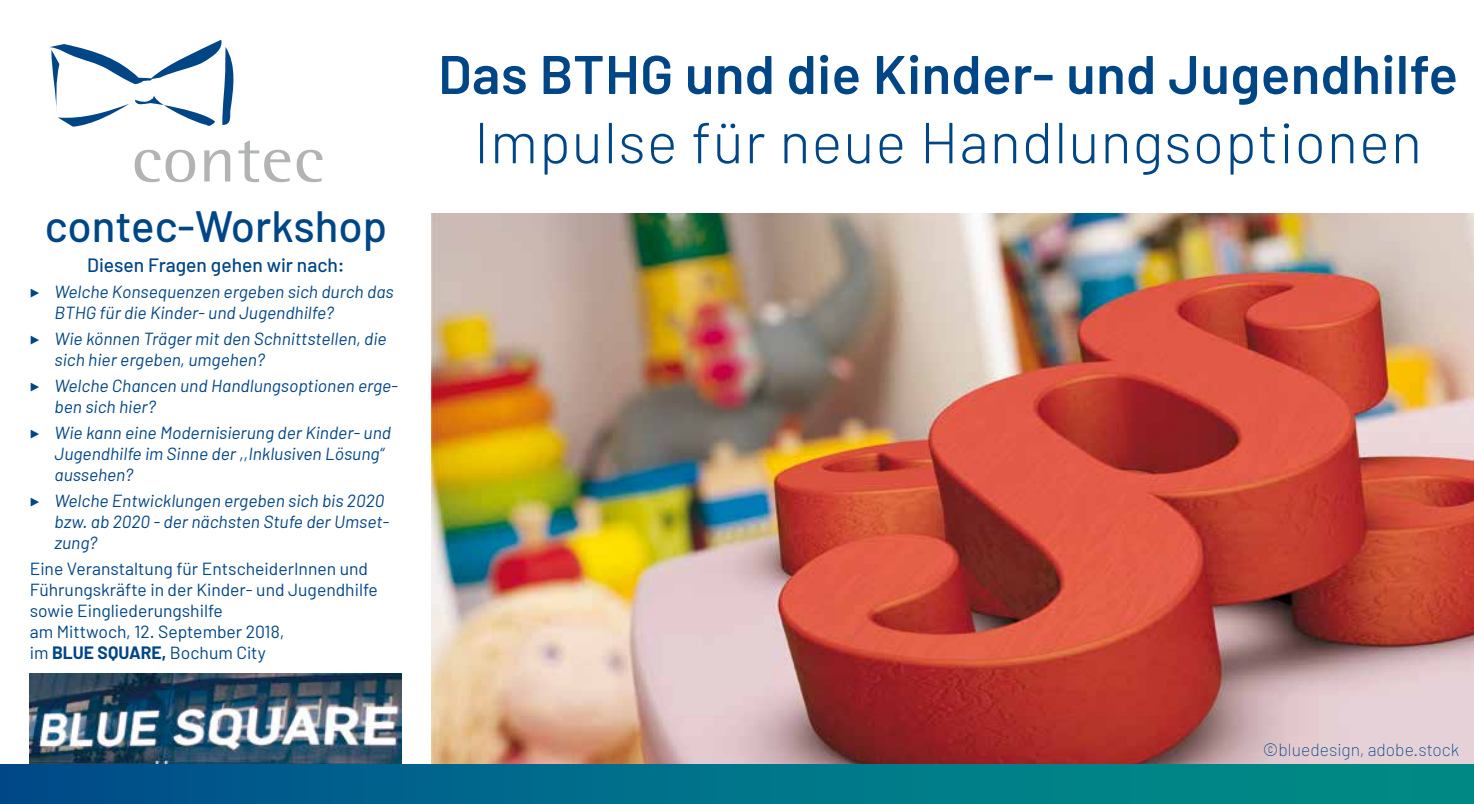
<style>
.page{position:relative;width:1474px;height:804px;background:#fff}
.page>*{position:absolute;margin:0;border:0;box-sizing:border-box;transform-origin:0 0}
.t1{font:300 57.75px "Barlow";letter-spacing:.02em;color:#004687}
.t2{font:600 54.25px "Barlow";letter-spacing:.01em;color:#004687}
.t3{font:500 43.75px "Barlow";color:#004687}
.t4{font:500 19.25px "Barlow";color:#004687}
.t5{font:italic 17.5px/21px "Barlow";color:#004687}
.t6{font:17.5px/21px "Barlow";color:#004687}
.t7{font:200 17.5px "Barlow";color:#004687}
.s1{font-family:"Source Sans Pro";font-weight:200;font-style:normal}
.s2{font-weight:700}
</style>
<div class="page">
<img style="left:432px;top:213px;width:1041px;height:551px">
<svg style="left:50px;top:40px;width:184px;height:87px"></svg>
<svg style="left:135px;top:150px;width:60px;height:32px"></svg>
<svg style="left:204px;top:150px;width:26px;height:31px"></svg>
<svg style="left:238px;top:140px;width:52px;height:42px"></svg>
<svg style="left:297px;top:150px;width:25px;height:32px"></svg>
<img style="left:30px;top:673px;width:372px;height:91px">
<div style="left:0;top:764px;width:1473px;height:40px;background:linear-gradient(to right,#004f8c,#009386)"></div>
<h3 class="t3" style="left:45px;top:199px;width:344px">contec-Workshop</h3>
<p class="t4" style="left:87px;top:253px;width:259px">Diesen Fragen gehen wir nach:</p>
<p class="t5" style="left:55px;top:281px;width:341px;text-indent:-25px"><span class="s1">▶</span> Welche Konsequenzen ergeben sich durch das<br>BTHG für die Kinder- und Jugendhilfe?</p>
<p class="t5" style="left:55px;top:328px;width:333px;text-indent:-25px"><span class="s1">▶</span> Wie können Träger mit den Schnittstellen, die sich hier ergeben, umgehen?</p>
<p class="t5" style="left:55px;top:375px;width:345px;text-indent:-25px"><span class="s1">▶</span> Welche Chancen und Handlungsoptionen erge&shy;ben sich hier?</p>
<p class="t5" style="left:55px;top:421px;width:338px;text-indent:-25px"><span class="s1">▶</span> Wie kann eine Modernisierung der Kinder- und<br>Jugendhilfe im Sinne der ,,Inklusiven Lösung“ aussehen?</p>
<p class="t5" style="left:55px;top:489px;width:336px;text-indent:-25px"><span class="s1">▶</span> Welche Entwicklungen ergeben sich bis 2020 bzw. ab 2020 - der nächsten Stufe der Umset&shy;zung?</p>
<p class="t6" style="left:30px;top:557px;width:349px">Eine Veranstaltung für EntscheiderInnen und Führungskräfte in der Kinder- und Jugendhilfe sowie Eingliederungshilfe<br>am Mittwoch, 12. September 2018,<br>im <span class="s2">BLUE SQUARE,</span> Bochum City</p>
<h2 class="t2" style="left:438px;top:41px;width:1021px">Das BTHG und die Kinder- und Jugendhilfe</h2>
<h1 class="t1" style="left:474px;top:107px;width:949px">Impulse für neue Handlungsoptionen</h1>
<p class="t7" style="left:1262px;top:738px;width:198px">©bluedesign, adobe.stock</p>
</div>
